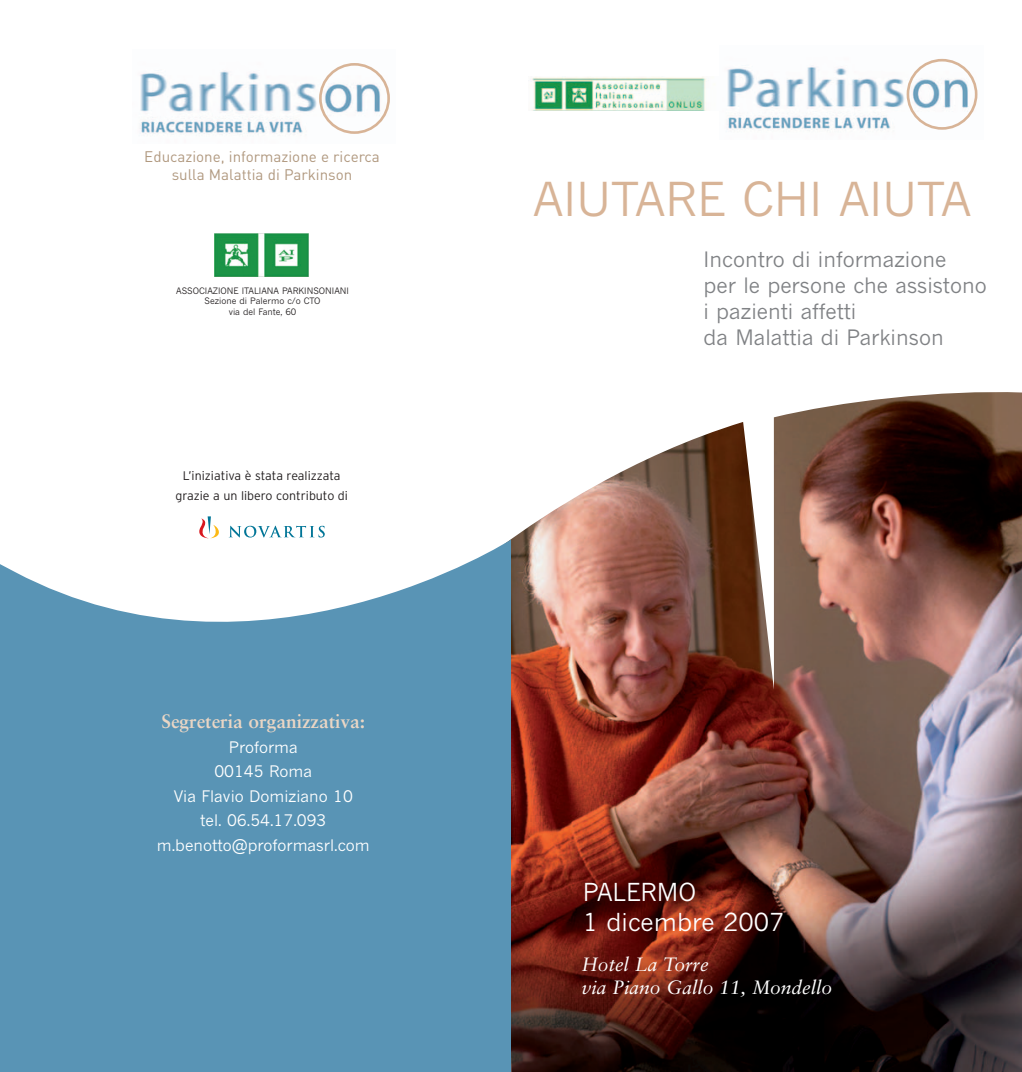
<style>
.page{position:relative;width:1022px;height:1072px;background:#fff}
.page>*{position:absolute;margin:0;border:0;box-sizing:border-box;transform-origin:0 0}
.t1{font:46.2px "News Gothic";color:#d8b497}
.t2{font:24.5px/29.4px "News Gothic";color:#fff}
.t3{font:21px/26.2px "News Gothic";color:#808285}
.t4{font:italic 19.25px/23.1px "Sabon";color:#fff}
.t5{font:700 19.25px "Sabon";color:#ead6c5}
.t6{font:15.75px/24.5px "News Gothic";color:#fff;text-align:center}
.t7{font:15.22px/18.2px "DIN";color:#b19980;text-align:center}
.t8{font:300 12.42px/19.2px "Interstate";color:#231f20;text-align:center}
.t9{font:8.75px/10.5px "News Gothic";color:#231f20;text-align:center}
</style>
<div class="page">
<img style="left:511px;top:392px;width:511px;height:679px">
<img style="left:140px;top:70px;width:177px;height:65px">
<svg style="left:319px;top:63px;width:71px;height:71px"></svg>
<svg style="left:0;top:539px;width:511px;height:532px;background:#6b9fbd"></svg>
<img style="left:727px;top:58px;width:251px;height:74px">
<svg style="left:907px;top:59px;width:70px;height:71px"></svg>
<svg style="left:229px;top:525px;width:96px;height:12px"></svg>
<svg style="left:199px;top:516px;width:20px;height:22px"></svg>
<img style="left:214px;top:233px;width:94px;height:44px">
<img style="left:532px;top:77px;width:174px;height:34px">
<p class="t7" style="left:144px;top:149px;width:237px">Educazione, informazione e ricerca sulla Malattia di Parkinson</p>
<p class="t9" style="left:176px;top:286px;width:174px">ASSOCIAZIONE ITALIANA PARKINSONIANI<br>Sezione di Palermo c/o CTO<br>via del Fante, 60</p>
<p class="t8" style="left:175px;top:467px;width:174px">L’iniziativa è stata realizzata grazie a un libero contributo di</p>
<p class="t5" style="left:161px;top:713px;width:205px">Segreteria organizzativa:</p>
<p class="t6" style="left:157px;top:735px;width:214px">Proforma<br>00145 Roma<br>Via Flavio Domiziano 10<br>tel. 06.54.17.093 m.benotto@proformasrl.com</p>
<h1 class="t1" style="left:533px;top:180px;width:439px">AIUTARE CHI AIUTA</h1>
<p class="t3" style="left:704px;top:247px;width:285px">Incontro di informazione<br>per le persone che assistono i pazienti affetti<br>da Malattia di Parkinson</p>
<p class="t2" style="left:583px;top:879px;width:203px">PALERMO<br>1 dicembre 2007</p>
<p class="t4" style="left:582px;top:954px;width:252px">Hotel La Torre<br>via Piano Gallo 11, Mondello</p>
</div>
